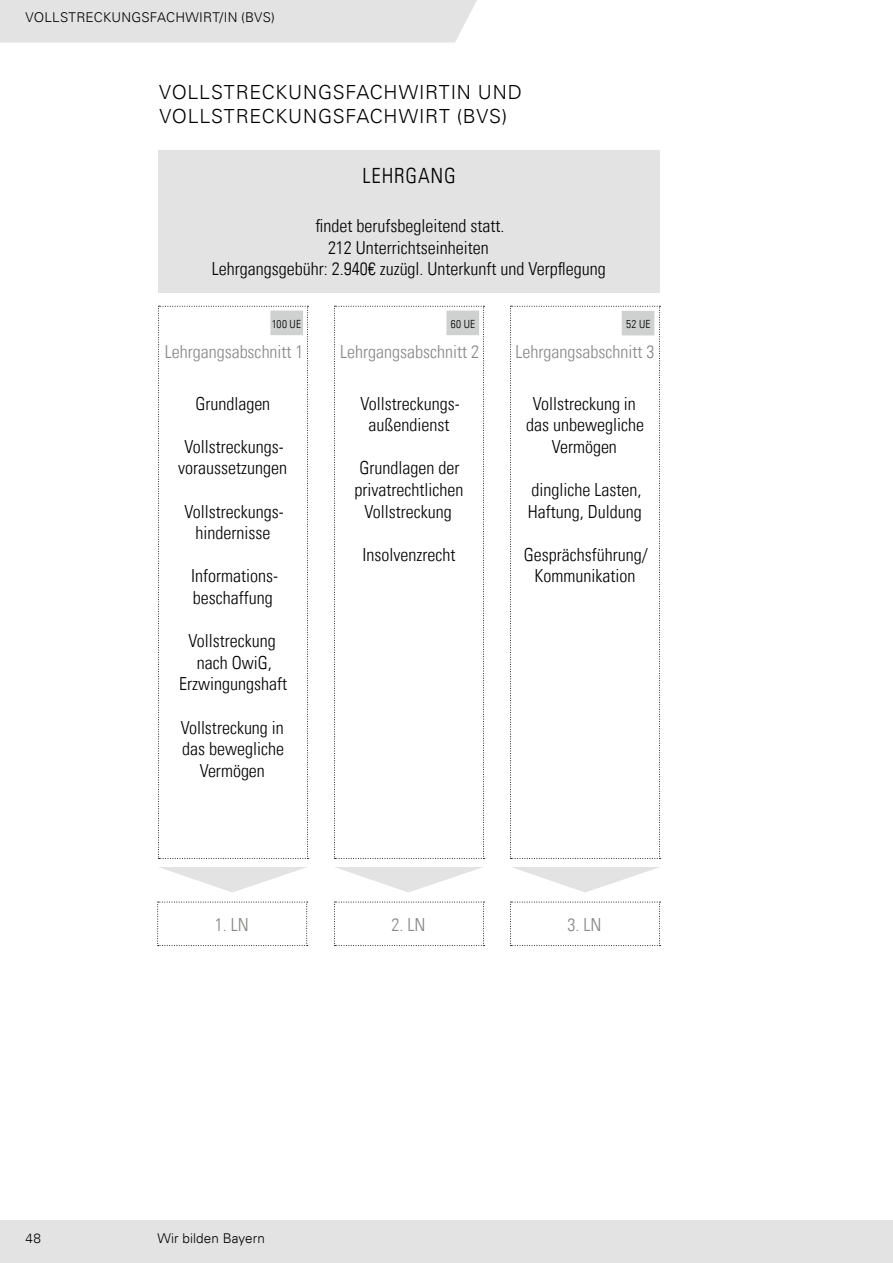
<style>
.page{position:relative;width:893px;height:1263px;background:#fff}
.page>*{position:absolute;margin:0;border:0;box-sizing:border-box;transform-origin:0 0}
.t1{font:300 condensed 21px "Univers LT";letter-spacing:.04em;color:#000}
.t2{font:300 19.5px "Univers LT";letter-spacing:.04em;color:#000}
.t3{font:300 condensed 18px/21.6px "Univers LT";color:#000;text-align:center}
.t4{font:300 condensed 18px "Univers LT";color:#878786}
.t5{font:300 13.5px "Univers LT";letter-spacing:.015em;color:#000}
.t6{font:300 condensed 11.25px "Univers LT";letter-spacing:.02em;color:#000}
</style>
<div class="page">
<div style="left:0;top:1220px;width:893px;height:43px;background:#e3e3e3"></div>
<div style="left:0;top:0;width:477px;height:43px;background:#e3e3e3"></div>
<svg style="left:158px;top:306px;width:150px;height:553px"></svg>
<div style="left:270px;top:310px;width:34px;height:26px;background:#cfd0d0"></div>
<div style="left:270px;top:310px;width:34px;height:26px;border:1px solid #fff"></div>
<div style="left:158px;top:150px;width:502px;height:143px;background:#e3e3e3"></div>
<svg style="left:159px;top:867px;width:148px;height:25px"></svg>
<svg style="left:335px;top:867px;width:148px;height:25px"></svg>
<svg style="left:512px;top:867px;width:148px;height:25px"></svg>
<svg style="left:334px;top:306px;width:150px;height:553px"></svg>
<div style="left:446px;top:310px;width:34px;height:26px;background:#cfd0d0"></div>
<div style="left:446px;top:310px;width:34px;height:26px;border:1px solid #fff"></div>
<svg style="left:510px;top:306px;width:150px;height:553px"></svg>
<svg style="left:157px;top:902px;width:151px;height:44px"></svg>
<svg style="left:334px;top:902px;width:150px;height:44px"></svg>
<svg style="left:510px;top:902px;width:150px;height:44px"></svg>
<div style="left:621px;top:310px;width:34px;height:26px;background:#cfd0d0"></div>
<div style="left:621px;top:310px;width:34px;height:26px;border:1px solid #fff"></div>
<p class="t5" style="left:26px;top:10px;width:53px">VOLLSTREC</p>
<p class="t5" style="left:103px;top:10px;width:64px">KUNGSFACH</p>
<p class="t5" style="left:185px;top:10px;width:91px">WIRT/IN (BVS)</p>
<p class="t2" style="left:159px;top:80px;width:79px">VOLLSTREC</p>
<p class="t2" style="left:276px;top:80px;width:95px">KUNGSFACH</p>
<p class="t2" style="left:399px;top:80px;width:32px">WIRTIN</p>
<p class="t2" style="left:478px;top:80px;width:45px">UND</p>
<p class="t2" style="left:159px;top:104px;width:79px">VOLLSTREC</p>
<p class="t2" style="left:276px;top:104px;width:95px">KUNGSFACH</p>
<p class="t2" style="left:399px;top:104px;width:31px">WIRT</p>
<p class="t2" style="left:457px;top:104px;width:52px">(BVS)</p>
<p class="t1" style="left:362px;top:163px;width:95px">LEHRGANG</p>
<p class="t3" style="left:212px;top:215px;width:396px">findet berufsbegleitend statt.<br>212 Unterrichtseinheiten<br>Lehrgangsgebühr: 2.940€ zuzügl. Unterkunft und Verpflegung</p>
<p class="t6" style="left:272px;top:318px;width:31px">100 UE</p>
<p class="t6" style="left:451px;top:318px;width:26px">60 UE</p>
<p class="t6" style="left:626px;top:318px;width:26px">52 UE</p>
<p class="t4" style="left:165px;top:341px;width:140px">Lehrgangsabschnitt 1</p>
<p class="t3" style="left:195px;top:392px;width:76px">Grundlagen</p>
<p class="t3" style="left:178px;top:436px;width:110px">Vollstreckungs&shy;voraussetzungen</p>
<p class="t3" style="left:185px;top:500px;width:101px">Vollstreckungs&shy;hindernisse</p>
<p class="t3" style="left:191px;top:565px;width:88px;text-align:left">Informations&shy;beschaffung</p>
<p class="t3" style="left:179px;top:630px;width:109px">Vollstreckung nach OwiG,<br>Erzwingungshaft</p>
<p class="t3" style="left:181px;top:716px;width:105px">Vollstreckung in das bewegliche<br>Vermögen</p>
<p class="t4" style="left:340px;top:341px;width:140px">Lehrgangsabschnitt 2</p>
<p class="t3" style="left:360px;top:392px;width:101px">Vollstreckungs&shy;außendienst</p>
<p class="t3" style="left:354px;top:457px;width:110px">Grundlagen der privatrechtlichen<br>Vollstreckung</p>
<p class="t3" style="left:363px;top:544px;width:94px">Insolvenzrecht</p>
<p class="t4" style="left:515px;top:341px;width:140px">Lehrgangsabschnitt 3</p>
<p class="t3" style="left:526px;top:392px;width:119px">Vollstreckung in das unbewegliche<br>Vermögen</p>
<p class="t3" style="left:528px;top:479px;width:115px;text-align:left">dingliche Lasten,<br>Haftung, Duldung</p>
<p class="t3" style="left:524px;top:544px;width:125px">Gesprächsführung/<br>Kommunikation</p>
<p class="t4" style="left:215px;top:913px;width:35px">1. LN</p>
<p class="t4" style="left:392px;top:913px;width:35px">2. LN</p>
<p class="t4" style="left:568px;top:913px;width:35px">3. LN</p>
<p class="t5" style="left:26px;top:1230px;width:17px">48</p>
<p class="t5" style="left:157px;top:1230px;width:109px">Wir bilden Bayern</p>
</div>
